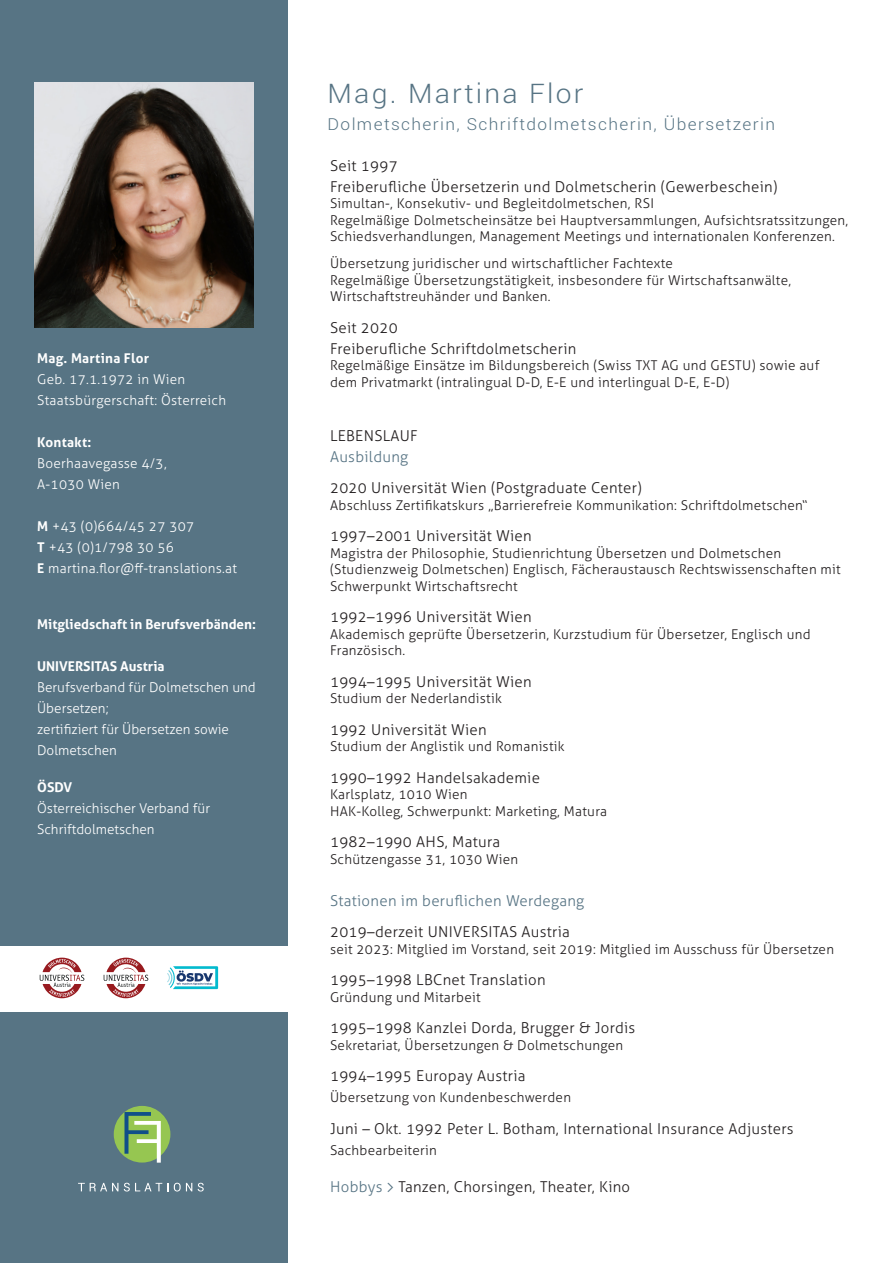
<style>
.page{position:relative;width:893px;height:1263px;background:#fff}
.page>*{position:absolute;margin:0;border:0;box-sizing:border-box;transform-origin:0 0}
.t1{font:300 27px "Roboto";letter-spacing:.08em;color:#577484;scale:1.05 1}
.t2{font:300 16.5px "Roboto";letter-spacing:.08em;color:#577484;scale:1.05 1}
.t3{font:300 15px/21px "Aller";letter-spacing:.02em;color:#231f20}
.t4{font:300 15px "Aller";letter-spacing:.02em;color:#577484}
.t5{font:300 13.5px/16.5px "Aller";letter-spacing:.02em;color:#231f20}
.t6{font:300 13.5px/21px "Aller";letter-spacing:.02em;color:#fff}
.t7{font:300 13.5px/21px "Aller";color:#fff}
.t8{font:700 13.5px "Aller";color:#fff}
.t9{font:700 13.5px "Aller";letter-spacing:.02em;color:#fff}
.s1{font-weight:700}
.s2{color:#577484}
.s3{font-family:"Akkurat";font-weight:400;color:#577484}
</style>
<div class="page">
<div style="left:0;top:0;width:288px;height:1263px;background:#577484"></div>
<div style="left:0;top:946px;width:303px;height:65px;background:#fff"></div>
<svg style="left:104px;top:958px;width:44px;height:40px"></svg>
<svg style="left:40px;top:958px;width:44px;height:40px"></svg>
<svg style="left:78px;top:1183px;width:40px;height:8px"></svg>
<svg style="left:124px;top:1183px;width:44px;height:8px"></svg>
<svg style="left:174px;top:1183px;width:18px;height:8px"></svg>
<svg style="left:198px;top:1183px;width:6px;height:8px"></svg>
<div style="left:114px;top:1106px;width:56px;height:56px;background:#96c651;border-radius:50%"></div>
<svg style="left:124px;top:1112px;width:37px;height:51px"></svg>
<svg style="left:167px;top:966px;width:51px;height:23px"></svg>
<img style="left:35px;top:83px;width:219px;height:245px">
<p class="t9" style="left:37px;top:350px;width:114px">Mag. Martina Flor</p>
<p class="t6" style="left:37px;top:369px;width:190px">Geb. 17.1.1972 in Wien<br>Staatsbürgerschaft: Österreich</p>
<p class="t9" style="left:37px;top:434px;width:56px">Kontakt:</p>
<p class="t6" style="left:37px;top:453px;width:131px">Boerhaavegasse 4/3,<br>A-1030 Wien</p>
<p class="t6" style="left:37px;top:516px;width:201px"><span class="s1">M</span> +43 (0)664/45 27 307<br><span class="s1">T</span> +43 (0)1/798 30 56<br><span class="s1">E</span> martina.flor@ff-translations.at</p>
<p class="t8" style="left:37px;top:616px;width:220px">Mitgliedschaft in Berufsverbänden:</p>
<p class="t8" style="left:37px;top:658px;width:129px">UNIVERSITAS Austria</p>
<p class="t7" style="left:37px;top:676px;width:220px">Berufsverband für Dolmetschen und<br>Übersetzen;<br>zertifiziert für Übersetzen sowie<br>Dolmetschen</p>
<p class="t8" style="left:37px;top:779px;width:37px">ÖSDV</p>
<p class="t7" style="left:37px;top:798px;width:174px">Österreichischer Verband für<br>Schriftdolmetschen</p>
<h1 class="t1" style="left:328px;top:74px;width:245px">Mag. Martina Flor</h1>
<p class="t2" style="left:328px;top:112px;width:428px">Dolmetscherin, Schriftdolmetscherin, Übersetzerin</p>
<p class="t3" style="left:330px;top:155px;width:449px">Seit 1997<br>Freiberufliche Übersetzerin und Dolmetscherin (Gewerbeschein)</p>
<p class="t5" style="left:330px;top:195px;width:520px">Simultan-, Konsekutiv- und Begleitdolmetschen, RSI<br>Regelmäßige Dolmetscheinsätze bei Hauptversammlungen, Aufsichtsratssitzungen,<br>Schiedsverhandlungen, Management Meetings und internationalen Konferenzen.</p>
<p class="t5" style="left:330px;top:255px;width:463px">Übersetzung juridischer und wirtschaftlicher Fachtexte<br>Regelmäßige Übersetzungstätigkeit, insbesondere für Wirtschaftsanwälte,<br>Wirtschaftstreuhänder und Banken.</p>
<p class="t3" style="left:330px;top:317px;width:248px">Seit 2020<br>Freiberufliche Schriftdolmetscherin</p>
<p class="t5" style="left:330px;top:357px;width:491px">Regelmäßige Einsätze im Bildungsbereich (Swiss TXT AG und GESTU) sowie auf dem Privatmarkt (intralingual D-D, E-E und interlingual D-E, E-D)</p>
<p class="t3" style="left:330px;top:425px;width:89px">LEBENSLAUF</p>
<p class="t4" style="left:330px;top:447px;width:80px">Ausbildung</p>
<p class="t3" style="left:330px;top:477px;width:313px">2020 Universität Wien (Postgraduate Center)</p>
<p class="t5" style="left:330px;top:497px;width:479px">Abschluss Zertifikatskurs „Barrierefreie Kommunikation: Schriftdolmetschen“</p>
<p class="t3" style="left:330px;top:525px;width:203px">1997–2001 Universität Wien</p>
<p class="t5" style="left:330px;top:545px;width:512px">Magistra der Philosophie, Studienrichtung Übersetzen und Dolmetschen (Studienzweig Dolmetschen) Englisch, Fächeraustausch Rechtswissenschaften mit<br>Schwerpunkt Wirtschaftsrecht</p>
<p class="t3" style="left:330px;top:606px;width:203px">1992–1996 Universität Wien</p>
<p class="t5" style="left:330px;top:626px;width:482px">Akademisch geprüfte Übersetzerin, Kurzstudium für Übersetzer, Englisch und<br>Französisch.</p>
<p class="t3" style="left:330px;top:671px;width:203px">1994–1995 Universität Wien</p>
<p class="t5" style="left:330px;top:690px;width:173px">Studium der Nederlandistik</p>
<p class="t3" style="left:330px;top:719px;width:158px">1992 Universität Wien</p>
<p class="t5" style="left:330px;top:738px;width:236px">Studium der Anglistik und Romanistik</p>
<p class="t3" style="left:330px;top:767px;width:211px">1990–1992 Handelsakademie</p>
<p class="t5" style="left:330px;top:786px;width:279px">Karlsplatz, 1010 Wien<br>HAK-Kolleg, Schwerpunkt: Marketing, Matura</p>
<p class="t3" style="left:330px;top:831px;width:172px">1982–1990 AHS, Matura</p>
<p class="t5" style="left:330px;top:851px;width:190px">Schützengasse 31, 1030 Wien</p>
<p class="t4" style="left:330px;top:891px;width:256px">Stationen im beruflichen Werdegang</p>
<p class="t3" style="left:330px;top:921px;width:241px">2019–derzeit UNIVERSITAS Austria</p>
<p class="t5" style="left:330px;top:941px;width:505px">seit 2023: Mitglied im Vorstand, seit 2019: Mitglied im Ausschuss für Übersetzen</p>
<p class="t3" style="left:330px;top:969px;width:217px">1995–1998 LBCnet Translation</p>
<p class="t5" style="left:330px;top:989px;width:152px">Gründung und Mitarbeit</p>
<p class="t3" style="left:330px;top:1017px;width:307px">1995–1998 Kanzlei Dorda, Brugger &amp; Jordis</p>
<p class="t5" style="left:330px;top:1037px;width:295px">Sekretariat, Übersetzungen &amp; Dolmetschungen</p>
<p class="t3" style="left:330px;top:1065px;width:197px">1994–1995 Europay Austria</p>
<p class="t5" style="left:330px;top:1089px;width:243px">Übersetzung von Kundenbeschwerden</p>
<p class="t3" style="left:330px;top:1118px;width:465px">Juni – Okt. 1992 Peter L. Botham, International Insurance Adjusters</p>
<p class="t5" style="left:330px;top:1142px;width:108px">Sachbearbeiterin</p>
<p class="t3" style="left:330px;top:1176px;width:302px"><span class="s2">Hobbys</span> <span class="s3">&gt;</span> Tanzen, Chorsingen, Theater, Kino</p>
</div>
